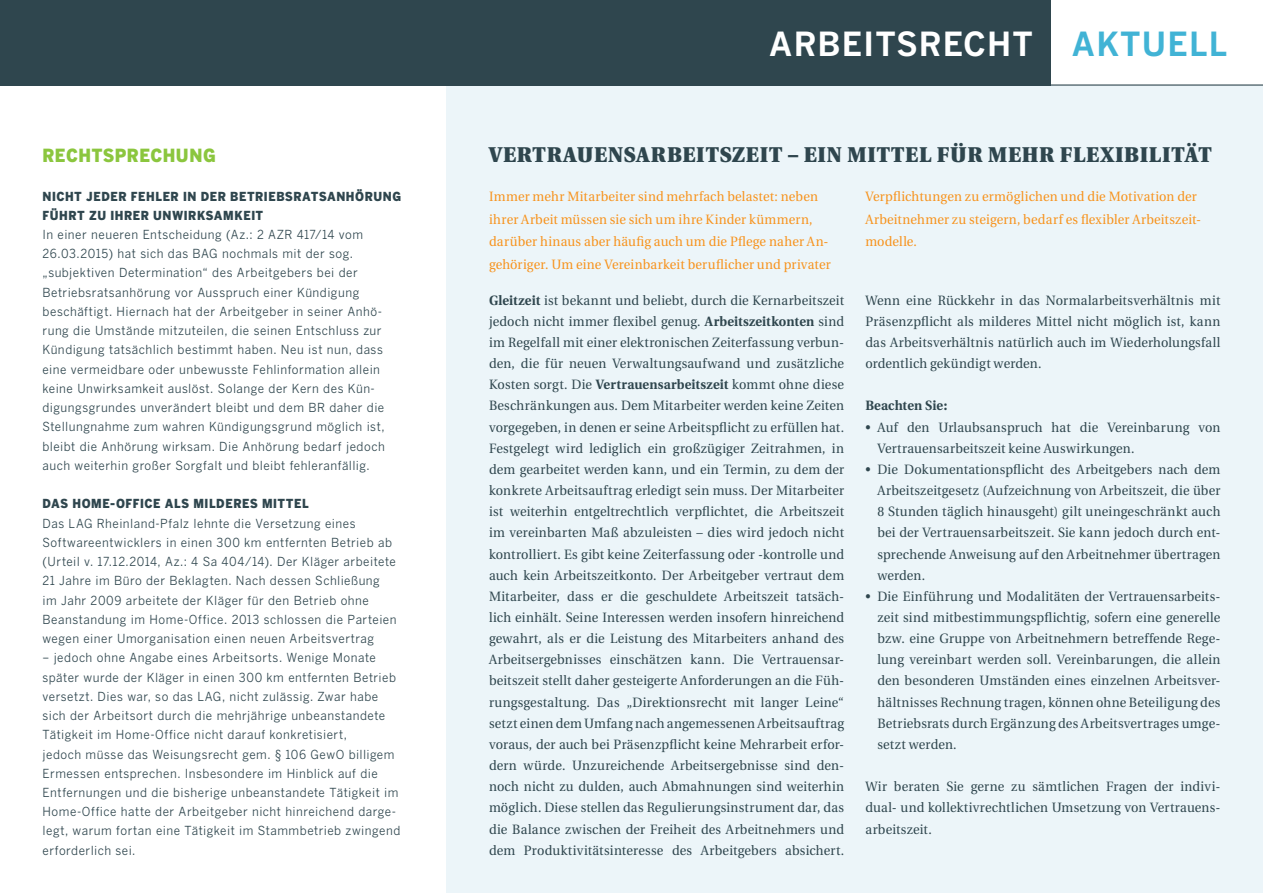
<style>
.page{position:relative;width:1263px;height:893px;background:#fff}
.page>*{position:absolute;margin:0;border:0;box-sizing:border-box;transform-origin:0 0}
.t1{font:700 33px "Benton Gothic";letter-spacing:.03em;color:#fff}
.t2{font:900 21.3px "Utopia";letter-spacing:.035em;color:#2f464e;scale:.95 1}
.t3{font:900 18px "Benton Gothic";letter-spacing:.03em;color:#8bc63e;scale:.95 1}
.t4{font:13.5px/21.1px "Utopia";letter-spacing:.015em;color:#2f464e;text-align:justify;scale:.95 1}
.t5{font:13.5px/22.5px "Utopia";letter-spacing:.01em;color:#f7931d;scale:.95 1}
.t6{font:700 13.5px "Utopia";letter-spacing:.005em;color:#2f464e;scale:.95 1}
.t7{font:12.3px/19.2px "Benton Gothic";letter-spacing:.04em;color:#2f464e;scale:.95 1}
.t8{font:900 12.3px/19.2px "Benton Gothic";letter-spacing:.05em;color:#2f464e;scale:.95 1}
.s1{color:#41b3d5}
.s2{font-weight:700}
</style>
<div class="page">
<div style="left:446px;top:85px;width:817px;height:808px;background:#ecf5f9"></div>
<div style="left:0;top:0;width:1050px;height:85px;background:#2f464e"></div>
<hr style="left:0;top:84px;width:1263px;height:2px;background:#2f464e">
<h3 class="t3" style="left:43px;top:144px;width:184px">RECHTSPRECHUNG</h3>
<p class="t8" style="left:43px;top:186px;width:379px">NICHT JEDER FEHLER IN DER BETRIEBSRATSANHÖRUNG<br>FÜHRT ZU IHRER UNWIRKSAMKEIT</p>
<p class="t7" style="left:43px;top:225px;width:362px">In einer neueren Entscheidung (Az.: 2 AZR 417/14 vom 26.03.2015) hat sich das BAG nochmals mit der sog. „subjektiven Determination“ des Arbeitgebers bei der Betriebsratsanhörung vor Ausspruch einer Kündigung beschäftigt. Hiernach hat der Arbeitgeber in seiner Anhö&shy;rung die Umstände mitzuteilen, die seinen Entschluss zur Kündigung tatsächlich bestimmt haben. Neu ist nun, dass eine vermeidbare oder unbewusste Fehlinformation allein keine Unwirksamkeit auslöst. Solange der Kern des Kün&shy;digungsgrundes unverändert bleibt und dem BR daher die Stellungnahme zum wahren Kündigungsgrund möglich ist, bleibt die Anhörung wirksam. Die Anhörung bedarf jedoch auch weiterhin großer Sorgfalt und bleibt fehleranfällig.</p>
<p class="t8" style="left:43px;top:494px;width:282px">DAS HOME-OFFICE ALS MILDERES MITTEL</p>
<p class="t7" style="left:43px;top:513px;width:374px">Das LAG Rheinland-Pfalz lehnte die Versetzung eines Softwareentwicklers in einen 300 km entfernten Betrieb ab (Urteil v. 17.12.2014, Az.: 4 Sa 404/14). Der Kläger arbeitete 21 Jahre im Büro der Beklagten. Nach dessen Schließung im Jahr 2009 arbeitete der Kläger für den Betrieb ohne Beanstandung im Home-Office. 2013 schlossen die Parteien wegen einer Umorganisation einen neuen Arbeitsvertrag</p>
<p class="t7" style="left:43px;top:648px;width:378px">– jedoch ohne Angabe eines Arbeitsorts. Wenige Monate später wurde der Kläger in einen 300 km entfernten Betrieb versetzt. Dies war, so das LAG, nicht zulässig. Zwar habe sich der Arbeitsort durch die mehrjährige unbeanstandete Tätigkeit im Home-Office nicht darauf konkretisiert,<br>jedoch müsse das Weisungsrecht gem. § 106 GewO billigem Ermessen entsprechen. Insbesondere im Hinblick auf die Entfernungen und die bisherige unbeanstandete Tätigkeit im Home-Office hatte der Arbeitgeber nicht hinreichend darge&shy;legt, warum fortan eine Tätigkeit im Stammbetrieb zwingend erforderlich sei.</p>
<h1 class="t1" style="left:769px;top:23px;width:460px">ARBEITSRECHT <span class="s1">AKTUELL</span></h1>
<h2 class="t2" style="left:489px;top:142px;width:762px">VERTRAUENSARBEITSZEIT – EIN MITTEL FÜR MEHR FLEXIBILITÄT</h2>
<p class="t5" style="left:489px;top:185px;width:361px">Immer mehr Mitarbeiter sind mehrfach belastet: neben ihrer Arbeit müssen sie sich um ihre Kinder kümmern, darüber hinaus aber häufig auch um die Pflege naher An&shy;gehöriger. Um eine Vereinbarkeit beruflicher und privater</p>
<p class="t5" style="left:865px;top:185px;width:355px">Verpflichtungen zu ermöglichen und die Motivation der<br>Arbeitnehmer zu steigern, bedarf es flexibler Arbeitszeit&shy;modelle.</p>
<p class="t4" style="left:489px;top:290px;width:375px"><span class="s2">Gleitzeit</span> ist bekannt und beliebt, durch die Kernarbeitszeit jedoch nicht immer flexibel genug. <span class="s2">Arbeitszeitkonten</span> sind im Regelfall mit einer elektronischen Zeiterfassung verbun&shy;den, die für neuen Verwaltungsaufwand und zusätzliche Kosten sorgt. Die <span class="s2">Vertrauensarbeitszeit</span> kommt ohne diese Beschränkungen aus. Dem Mitarbeiter werden keine Zeiten vorgegeben, in denen er seine Arbeitspflicht zu erfüllen hat.<br>Festgelegt wird lediglich ein großzügiger Zeitrahmen, in dem gearbeitet werden kann, und ein Termin, zu dem der konkrete Arbeitsauftrag erledigt sein muss. Der Mitarbeiter ist weiterhin entgeltrechtlich verpflichtet, die Arbeitszeit im vereinbarten Maß abzuleisten – dies wird jedoch nicht kontrolliert. Es gibt keine Zeiterfassung oder -kontrolle und auch kein Arbeitszeitkonto. Der Arbeitgeber vertraut dem Mitarbeiter, dass er die geschuldete Arbeitszeit tatsäch&shy;lich einhält. Seine Interessen werden insofern hinreichend gewahrt, als er die Leistung des Mitarbeiters anhand des Arbeitsergebnisses einschätzen kann. Die Vertrauensar&shy;beitszeit stellt daher gesteigerte Anforderungen an die Füh&shy;rungsgestaltung. Das „Direktionsrecht mit langer Leine“ setzt einen dem Umfang nach angemessenen Arbeitsauftrag voraus, der auch bei Präsenzpflicht keine Mehrarbeit erfor&shy;dern würde. Unzureichende Arbeitsergebnisse sind den&shy;noch nicht zu dulden, auch Abmahnungen sind weiterhin möglich. Diese stellen das Regulierungsinstrument dar, das die Balance zwischen der Freiheit des Arbeitnehmers und dem Produktivitätsinteresse des Arbeitgebers absichert.</p>
<p class="t4" style="left:865px;top:290px;width:375px">Wenn eine Rückkehr in das Normalarbeitsverhältnis mit Präsenzpflicht als milderes Mittel nicht möglich ist, kann das Arbeitsverhältnis natürlich auch im Wiederholungsfall ordentlich gekündigt werden.</p>
<p class="t6" style="left:865px;top:398px;width:88px">Beachten Sie:</p>
<p class="t4" style="left:877px;top:417px;width:363px;text-indent:-12px">• Auf den Urlaubsanspruch hat die Vereinbarung von<br>Vertrauensarbeitszeit keine Auswirkungen.</p>
<p class="t4" style="left:877px;top:459px;width:363px;text-indent:-12px">• Die Dokumentationspflicht des Arbeitgebers nach dem Arbeitszeitgesetz (Aufzeichnung von Arbeitszeit, die über 8 Stunden täglich hinausgeht) gilt uneingeschränkt auch bei der Vertrauensarbeitszeit. Sie kann jedoch durch ent&shy;sprechende Anweisung auf den Arbeitnehmer übertragen werden.</p>
<p class="t4" style="left:877px;top:586px;width:363px;text-indent:-12px">• Die Einführung und Modalitäten der Vertrauensarbeits&shy;zeit sind mitbestimmungspflichtig, sofern eine generelle bzw. eine Gruppe von Arbeitnehmern betreffende Rege&shy;lung vereinbart werden soll. Vereinbarungen, die allein den besonderen Umständen eines einzelnen Arbeitsver&shy;hältnisses Rechnung tragen, können ohne Beteiligung des Betriebsrats durch Ergänzung des Arbeitsvertrages umge&shy;setzt werden.</p>
<p class="t4" style="left:865px;top:776px;width:375px">Wir beraten Sie gerne zu sämtlichen Fragen der indivi&shy;dual- und kollektivrechtlichen Umsetzung von Vertrauens&shy;arbeitszeit.</p>
</div>
